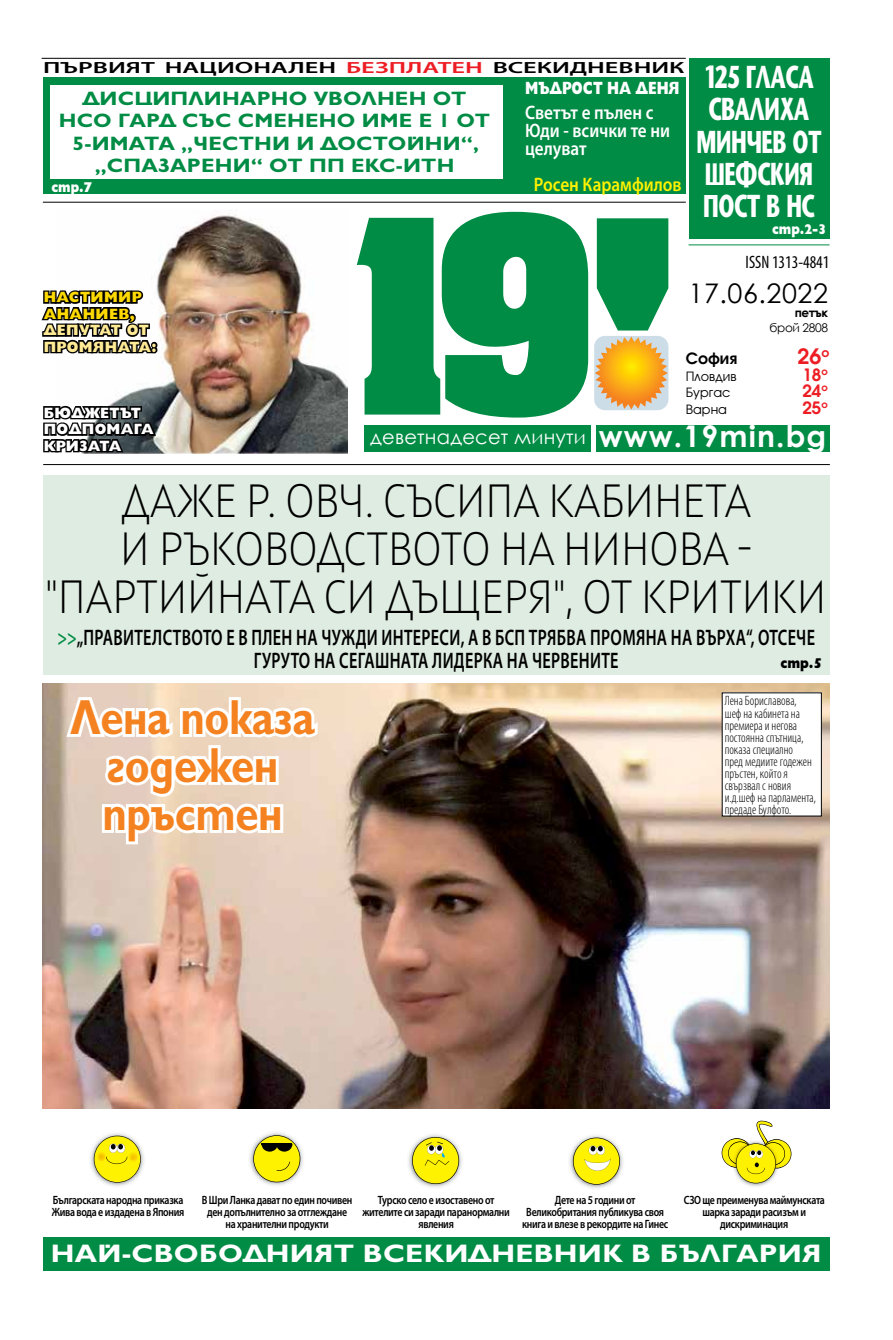
<style>
.page{position:relative;width:893px;height:1340px;background:#fff}
.page>*{position:absolute;margin:0;border:0;box-sizing:border-box;transform-origin:0 0}
.t1{font:700 49.5px/48px "Gilt";letter-spacing:-.01em;color:#f58220;text-align:center;scale:.85 1}
.t2{font:300 46.5px/48px "Squad";color:#000;text-align:center;scale:.93 1}
.t3{font:31.65px/32.2px "Stone Sans";letter-spacing:-.01em;color:#fff;text-align:center;scale:.65 1}
.t4{font:700 29.85px "Century Gothic";letter-spacing:.04em;color:#fff}
.t5{font:27px "Century Gothic";letter-spacing:.02em;color:#000}
.t6{font:700 25.5px "Gilt";letter-spacing:.01em;color:#fff;scale:1.12 1}
.t7{font:600 22.5px/22.5px "Myriad Pro";letter-spacing:.02em;color:#000;text-align:center;scale:.72 1}
.t8{font:700 22.35px "Avanti CYR";color:#ed1d24}
.t9{font:700 19.5px/22.5px "Gilt";letter-spacing:.01em;color:#008c44;text-align:center;scale:1.09 1}
.t10{font:600 19.5px/18px "Myriad Pro";color:#fff;scale:.88 1}
.t11{font:19.5px "Century Gothic";letter-spacing:.01em;color:#fff}
.t12{font:600 19.5px "Myriad Pro";color:#fff200;scale:.88 1}
.t13{font:condensed 18px "Myriad Pro";color:#000;scale:.95 1}
.t14{font:800 17.85px "Gilt";color:#fff;scale:.76 1}
.t15{font:700 17.85px "Avanti CYR";color:#ed1d24}
.t16{font:700 16.35px "Avanti CYR";color:#000}
.t17{font:600 16.2px "Myriad Pro";color:#000;scale:1.63 1}
.t18{font:800 15px/16.5px "Gilt";letter-spacing:.03em;color:#fff;scale:.94 1}
.t19{font:800 15px/16.5px "Gilt";letter-spacing:.03em;color:#ffea95;scale:.94 1}
.t20{font:800 15px/16.5px "Gilt";letter-spacing:.03em;color:#ffda00;scale:.94 1}
.t21{font:800 14.25px "Gilt";color:#fff;scale:.87 1}
.t22{font:800 14.25px "Gilt";color:#000;scale:.89 1}
.t23{font:300 condensed 13.5px/12px "Myriad Pro";color:#000;scale:.95 1}
.t24{font:13.35px "Avanti CYR";color:#000}
.t25{font:600 12px/12px "Myriad Pro";letter-spacing:-.03em;color:#000;text-align:center;scale:.82 1}
.t26{font:12px "Century Gothic";letter-spacing:-.03em;color:#000}
.t27{font:700 12px "Century Gothic";letter-spacing:-.03em;color:#000}
.s1{color:#ed1d24}
.s2{color:#008c44}
</style>
<div class="page">
<svg style="left:597px;top:218px;width:71px;height:112px;background:#1b9858"></svg>
<div style="left:365px;top:425px;width:465px;height:27px;background:#008c44"></div>
<div style="left:591px;top:420px;width:5px;height:35px;background:#fff"></div>
<hr style="left:43px;top:202px;width:643px;height:1px;background:#000">
<svg style="left:357px;top:212px;width:231px;height:205px"></svg>
<hr style="left:43px;top:464px;width:787px;height:1px;background:#000">
<hr style="left:42px;top:58px;width:644px;height:1px;background:#000">
<hr style="left:689px;top:244px;width:140px;height:1px;background:#008c44">
<div style="left:43px;top:475px;width:786px;height:199px;background:#deece1"></div>
<div style="left:43px;top:78px;width:643px;height:116px;background:#008c44"></div>
<div style="left:594px;top:336px;width:74px;height:74px;background:#d4e1e9;border-radius:11px"></div>
<img style="left:595px;top:336px;width:73px;height:73px">
<div style="left:50px;top:86px;width:452px;height:93px;background:#fff"></div>
<img style="left:744px;top:1183px;width:24px;height:4px">
<svg style="left:722px;top:1120px;width:69px;height:63px"></svg>
<img style="left:569px;top:1135px;width:54px;height:53px">
<svg style="left:573px;top:1137px;width:47px;height:47px"></svg>
<img style="left:249px;top:1132px;width:54px;height:53px">
<svg style="left:253px;top:1135px;width:47px;height:47px;background:#d7ce32"></svg>
<hr style="left:261px;top:1143px;width:31px;height:1px;background:#000">
<img style="left:408px;top:1134px;width:54px;height:53px">
<svg style="left:412px;top:1136px;width:47px;height:48px;background:#e5dd3e"></svg>
<div style="left:689px;top:58px;width:140px;height:180px;background:#008c44"></div>
<div style="left:43px;top:1236px;width:786px;height:34px;background:#008c44"></div>
<img style="left:117px;top:214px;width:230px;height:239px">
<svg style="left:41px;top:286px;width:116px;height:70px"></svg>
<svg style="left:43px;top:400px;width:115px;height:54px;background:#3e4143"></svg>
<img style="left:43px;top:683px;width:786px;height:425px">
<img style="left:90px;top:1133px;width:54px;height:53px">
<svg style="left:94px;top:1135px;width:47px;height:47px;background:#e8de3b"></svg>
<svg style="left:63px;top:686px;width:260px;height:161px"></svg>
<div style="left:722px;top:693px;width:99px;height:123px;background:#fff"></div>
<h3 class="t17" style="left:43px;top:57px;width:395px">ПЪРВИЯТ НАЦИОНАЛЕН <span class="s1">БЕЗПЛАТЕН</span> ВСЕКИДНЕВНИК</h3>
<h3 class="t9" style="left:59px;top:87px;width:397px">ДИСЦИПЛИНАРНО УВОЛНЕН ОТ<br>НСО ГАРД СЪС СМЕНЕНО ИМЕ Е 1 ОТ<br>5-ИМАТА “ЧЕСТНИ И ДОСТОЙНИ”, “СПАЗАРЕНИ” ОТ ПП ЕКС-ИТН</h3>
<p class="t21" style="left:51px;top:179px;width:48px">стр.7</p>
<h3 class="t14" style="left:525px;top:78px;width:205px">МЪДРОСТ НА ДЕНЯ</h3>
<h3 class="t10" style="left:525px;top:103px;width:166px">Светът е пълен с<br>Юди - всички те ни целуват</h3>
<h3 class="t12" style="left:534px;top:172px;width:170px">Росен Карамфилов</h3>
<h3 class="t3" style="left:696px;top:61px;width:193px">125 ГЛАСА<br>СВАЛИХА<br>МИНЧЕВ ОТ<br>ШЕФСКИЯ<br>ПОСТ В НС</h3>
<p class="t21" style="left:772px;top:221px;width:64px">стр.2-3</p>
<h3 class="t13" style="left:746px;top:252px;width:90px">ISSN 1313-4841</h3>
<p class="t20" style="left:44px;top:289px;width:106px">НАСТИМИР<br>АНАНИЕВ,</p>
<p class="t19" style="left:44px;top:322px;width:122px">ДЕПУТАТ ОТ<br>ПРОМЯНАТА:</p>
<p class="t18" style="left:44px;top:405px;width:119px">БЮДЖЕТЪТ<br>ПОДПОМАГА<br>КРИЗАТА</p>
<h3 class="t11" style="left:370px;top:423px;width:217px">деветнадесет минути</h3>
<h3 class="t5" style="left:688px;top:274px;width:141px">17.06.2022</h3>
<p class="t27" style="left:795px;top:304px;width:35px">петък</p>
<p class="t26" style="left:769px;top:319px;width:60px">брой 2808</p>
<h3 class="t16" style="left:686px;top:348px;width:53px">София</h3>
<h3 class="t8" style="left:797px;top:342px;width:33px">26<sup>о</sup></h3>
<p class="t24" style="left:686px;top:368px;width:52px">Пловдив</p>
<h3 class="t15" style="left:802px;top:363px;width:27px">18<sup>о</sup></h3>
<p class="t24" style="left:686px;top:385px;width:46px">Бургас</p>
<h3 class="t15" style="left:802px;top:380px;width:27px">24<sup>о</sup></h3>
<p class="t24" style="left:686px;top:401px;width:43px">Варна</p>
<h3 class="t15" style="left:802px;top:396px;width:27px">25<sup>о</sup></h3>
<h3 class="t4" style="left:599px;top:413px;width:229px">www.19min.bg</h3>
<h2 class="t2" style="left:45px;top:476px;width:841px">ДАЖЕ Р. ОВЧ. СЪСИПА КАБИНЕТА<br>И РЪКОВОДСТВОТО НА НИНОВА - "ПАРТИЙНАТА СИ ДЪЩЕРЯ", ОТ КРИТИКИ</h2>
<h3 class="t7" style="left:57px;top:626px;width:1054px"><span class="s2">&gt;&gt;</span>„ПРАВИТЕЛСТВОТО Е В ПЛЕН НА ЧУЖДИ ИНТЕРЕСИ, А В БСП ТРЯБВА ПРОМЯНА НА ВЪРХА“, ОТСЕЧЕ<br>ГУРУТО НА СЕГАШНАТА ЛИДЕРКА НА ЧЕРВЕНИТЕ</h3>
<p class="t22" style="left:780px;top:655px;width:48px">стр.5</p>
<h1 class="t1" style="left:70px;top:694px;width:289px">Лена показа годежен пръстен</h1>
<p class="t23" style="left:725px;top:695px;width:98px">Лена Бориславова, шеф на кабинета на премиера и негова постоянна спътница, показа специално<br>пред медиите годежен пръстен, който я свързвал с новия и.д.шеф на парламента, предаде Булфото.</p>
<p class="t25" style="left:52px;top:1193px;width:163px;text-align:left">Българската народна приказка<br>Жива вода е издадена в Япония</p>
<p class="t25" style="left:202px;top:1193px;width:185px">В Шри Ланка дават по един почивен ден допълнително за отглеждане на хранителни продукти</p>
<p class="t25" style="left:363px;top:1193px;width:181px">Турско село е изоставено от жителите си заради паранормални явления</p>
<p class="t25" style="left:522px;top:1193px;width:180px">Дете на 5 години от<br>Великобритания публикува своя книга и влезе в рекордите на Гинес</p>
<p class="t25" style="left:684px;top:1193px;width:174px">СЗО ще преименува маймунската шарка заради расизъм и дискриминация</p>
<h3 class="t6" style="left:51px;top:1238px;width:690px">НАЙ-СВОБОДНИЯТ ВСЕКИДНЕВНИК В БЪЛГАРИЯ</h3>
</div>
